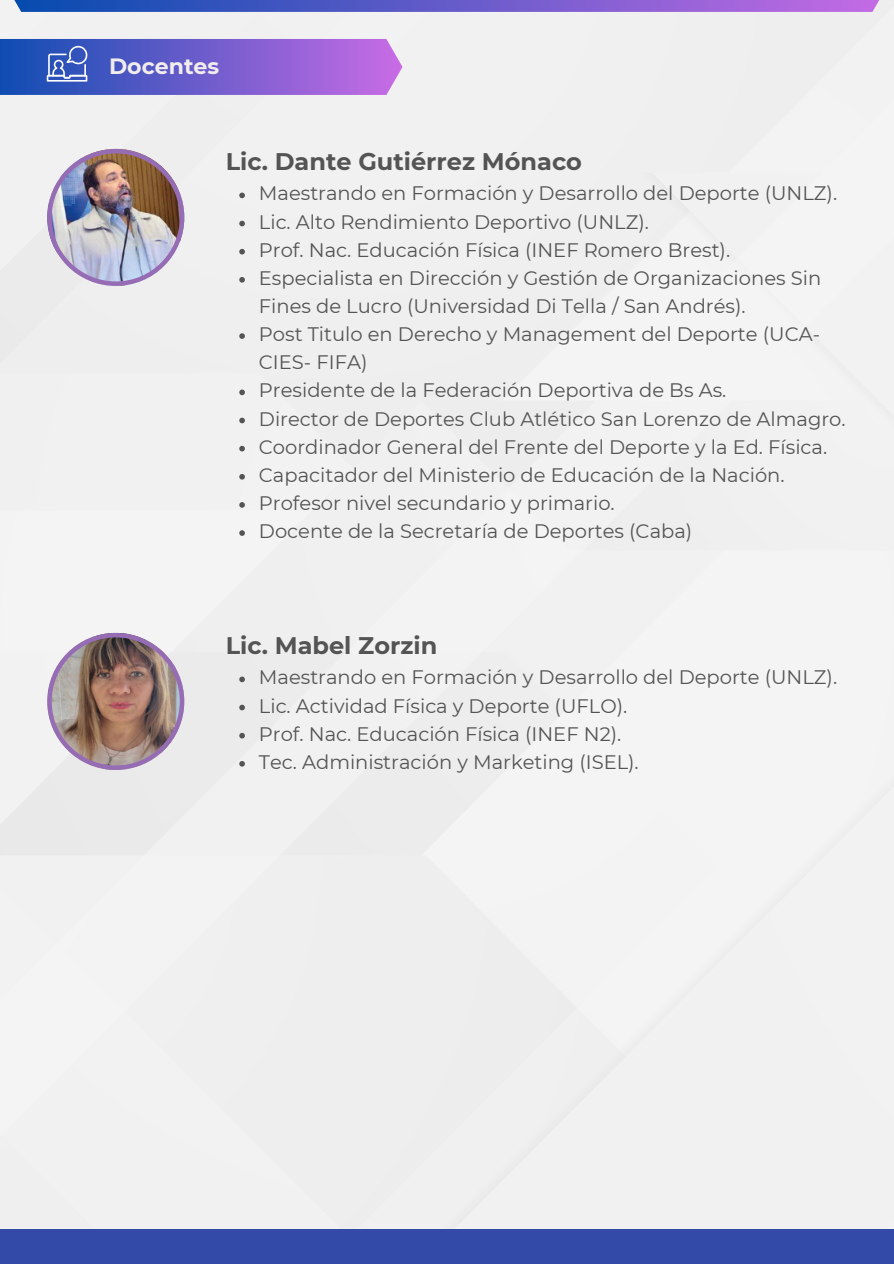
<style>
.page{position:relative;width:894px;height:1264px;background:#fff}
.page>*{position:absolute;margin:0;border:0;box-sizing:border-box;transform-origin:0 0}
.t1{font:700 24px "Montserrat";color:#545454}
.t2{font:700 22.05px "Montserrat";color:#f1eded}
.t3{font:19.5px/28.2px "Montserrat";color:#545454}
</style>
<div class="page">
<div style="left:0;top:1228px;width:893px;height:35px;background:#334aa8"></div>
<svg style="left:0;top:0;width:893px;height:12px;background:#6b61ca"></svg>
<img style="left:47px;top:633px;width:137px;height:137px">
<img style="left:47px;top:149px;width:137px;height:137px">
<svg style="left:239px;top:192px;width:6px;height:6px"></svg>
<svg style="left:239px;top:221px;width:6px;height:5px"></svg>
<svg style="left:239px;top:249px;width:6px;height:5px"></svg>
<svg style="left:239px;top:277px;width:6px;height:5px"></svg>
<svg style="left:239px;top:333px;width:6px;height:6px"></svg>
<svg style="left:239px;top:389px;width:6px;height:6px"></svg>
<svg style="left:239px;top:417px;width:6px;height:6px"></svg>
<svg style="left:239px;top:446px;width:6px;height:5px"></svg>
<svg style="left:239px;top:474px;width:6px;height:5px"></svg>
<svg style="left:239px;top:502px;width:6px;height:5px"></svg>
<svg style="left:239px;top:530px;width:6px;height:6px"></svg>
<svg style="left:239px;top:676px;width:6px;height:6px"></svg>
<svg style="left:239px;top:704px;width:6px;height:6px"></svg>
<svg style="left:239px;top:733px;width:6px;height:5px"></svg>
<svg style="left:239px;top:761px;width:6px;height:5px"></svg>
<svg style="left:0;top:39px;width:402px;height:56px;background:#7061cc"></svg>
<p class="t2" style="left:109px;top:53px;width:112px">Docentes</p>
<p class="t1" style="left:226px;top:147px;width:357px">Lic. Dante Gutiérrez Mónaco</p>
<h1 class="t3" style="left:259px;top:179px;width:579px">Maestrando en Formación y Desarrollo del Deporte (UNLZ).</h1>
<p class="t3" style="left:259px;top:207px;width:391px">Lic. Alto Rendimiento Deportivo (UNLZ).</p>
<p class="t3" style="left:259px;top:236px;width:472px">Prof. Nac. Educación Física (INEF Romero Brest).</p>
<p class="t3" style="left:259px;top:264px;width:563px">Especialista en Dirección y Gestión de Organizaciones Sin<br>Fines de Lucro (Universidad Di Tella / San Andrés).</p>
<p class="t3" style="left:259px;top:320px;width:562px">Post Titulo en Derecho y Management del Deporte (UCA-<br>CIES- FIFA)</p>
<p class="t3" style="left:259px;top:376px;width:469px">Presidente de la Federación Deportiva de Bs As.</p>
<p class="t3" style="left:259px;top:404px;width:588px">Director de Deportes Club Atlético San Lorenzo de Almagro.</p>
<p class="t3" style="left:259px;top:432px;width:569px">Coordinador General del Frente del Deporte y la Ed. Física.</p>
<p class="t3" style="left:259px;top:461px;width:527px">Capacitador del Ministerio de Educación de la Nación.</p>
<p class="t3" style="left:259px;top:489px;width:357px">Profesor nivel secundario y primario.</p>
<p class="t3" style="left:259px;top:517px;width:435px">Docente de la Secretaría de Deportes (Caba)</p>
<p class="t1" style="left:226px;top:631px;width:213px">Lic. Mabel Zorzin</p>
<p class="t3" style="left:259px;top:663px;width:579px">Maestrando en Formación y Desarrollo del Deporte (UNLZ).</p>
<h1 class="t3" style="left:259px;top:691px;width:370px">Lic. Actividad Física y Deporte (UFLO).</h1>
<p class="t3" style="left:259px;top:719px;width:364px">Prof. Nac. Educación Física (INEF N2).</p>
<p class="t3" style="left:259px;top:747px;width:381px">Tec. Administración y Marketing (ISEL).</p>
</div>
